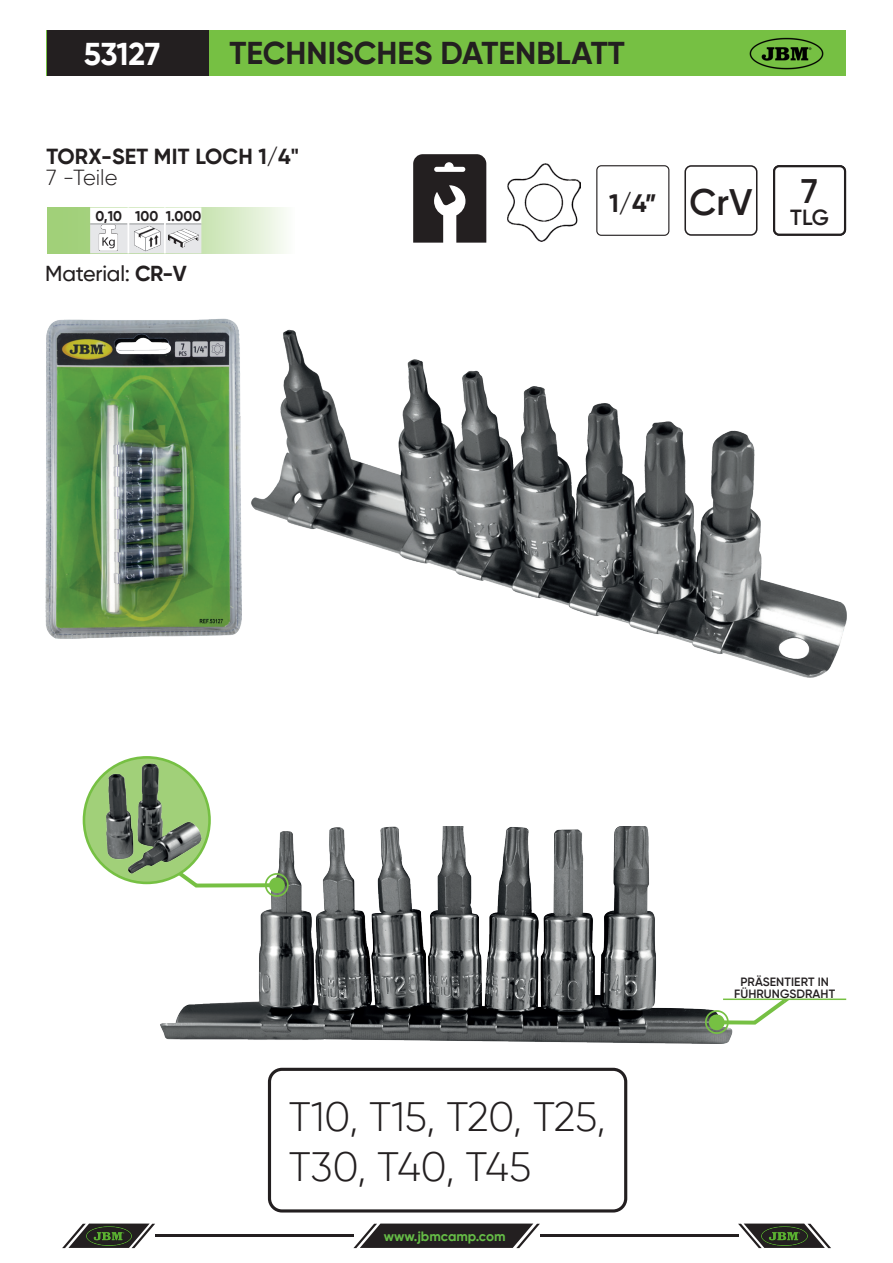
<style>
.page{position:relative;width:893px;height:1263px;background:#fff}
.page>*{position:absolute;margin:0;border:0;box-sizing:border-box;transform-origin:0 0}
.Descripcions_recuadr{font:300 40.95px/50.4px "Gilroy";letter-spacing:-.005em;color:#231f20}
.t1{font:600 36.9px "Gilroy";color:#231f20}
.t2{font:600 34.05px "Gilroy";color:#231f20}
.t3{font:700 31.5px "Gilroy";color:#231f20}
.t4{font:700 31.5px "Gilroy";letter-spacing:-.02em;color:#fff}
._1_2____recuadres{font:700 25.2px "Gilroy";color:#231f20}
.t5{font:600 21.9px "Gilroy";letter-spacing:-.005em;color:#231f20}
.TÍTULO{font:700 21.75px "Gilroy";letter-spacing:.01em;color:#231f20}
.TÍTULO-2{font:300 21.75px "Gilroy";color:#231f20}
.t6{font:500 21.6px "Gilroy";letter-spacing:-.01em;color:#231f20}
.info_peso_y_cantidad{font:700 14.1px "Gilroy";color:#231f20}
.t7{font:700 13.5px "Gilroy";color:#65bc46}
.t8{font:600 12px/12px "Gilroy";letter-spacing:.01em;color:#231f20;text-align:center}
.s1{font-weight:700}
</style>
<div class="page">
<hr style="left:155px;top:1234px;width:198px;height:3px;background:#231f20">
<hr style="left:540px;top:1234px;width:198px;height:3px;background:#231f20">
<svg style="left:353px;top:1223px;width:187px;height:25px;background:#484546"></svg>
<svg style="left:62px;top:1223px;width:93px;height:25px"></svg>
<svg style="left:738px;top:1223px;width:93px;height:25px"></svg>
<img style="left:85px;top:1225px;width:48px;height:21px">
<img style="left:760px;top:1225px;width:48px;height:21px">
<svg style="left:47px;top:31px;width:799px;height:45px;background:#639c3b"></svg>
<div style="left:684px;top:165px;width:73px;height:71px;border:2px solid #231f20;border-radius:6px"></div>
<img style="left:748px;top:36px;width:77px;height:35px">
<svg style="left:47px;top:207px;width:239px;height:47px"></svg>
<hr style="left:164px;top:224px;width:2px;height:29px;background:#fff">
<img style="left:95px;top:224px;width:28px;height:28px">
<img style="left:134px;top:225px;width:27px;height:27px">
<img style="left:168px;top:224px;width:31px;height:28px">
<div style="left:596px;top:165px;width:73px;height:71px;border:1px solid #231f20;border-radius:4px"></div>
<img style="left:508px;top:163px;width:73px;height:78px">
<img style="left:45px;top:318px;width:196px;height:321px">
<svg style="left:413px;top:154px;width:73px;height:89px"></svg>
<div style="left:268px;top:1068px;width:359px;height:144px;border:3px solid #231f20;border-radius:12px"></div>
<img style="left:251px;top:329px;width:596px;height:349px">
<img style="left:138px;top:826px;width:593px;height:217px">
<svg style="left:161px;top:858px;width:130px;height:41px"></svg>
<img style="left:84px;top:757px;width:126px;height:126px;border-radius:63px">
<div style="left:83px;top:756px;width:128px;height:128px;border:3px solid #76c043;border-radius:50%"></div>
<hr style="left:723px;top:998px;width:123px;height:2px;background:#76c043">
<svg style="left:703px;top:995px;width:87px;height:41px"></svg>
<div style="left:773px;top:165px;width:73px;height:71px;border:2px solid #231f20;border-radius:5px"></div>
<p class="t4" style="left:84px;top:34px;width:78px">53127</p>
<p class="t3" style="left:229px;top:33px;width:397px">TECHNISCHES DATENBLATT</p>
<p class="TÍTULO" style="left:46px;top:143px;width:254px">TORX-SET MIT LOCH 1/4"</p>
<p class="TÍTULO-2" style="left:46px;top:164px;width:73px">7 -Teile</p>
<p class="info_peso_y_cantidad" style="left:95px;top:207px;width:28px">0,10</p>
<p class="info_peso_y_cantidad" style="left:135px;top:207px;width:25px">100</p>
<p class="info_peso_y_cantidad" style="left:166px;top:207px;width:37px">1.000</p>
<p class="t6" style="left:45px;top:260px;width:143px">Material: <span class="s1">CR-V</span></p>
<p class="_1_2____recuadres" style="left:609px;top:187px;width:49px">1/4”</p>
<p class="t1" style="left:689px;top:179px;width:64px">CrV</p>
<p class="t2" style="left:801px;top:170px;width:18px">7</p>
<p class="t5" style="left:790px;top:203px;width:40px">TLG</p>
<p class="t5" style="left:789px;top:203px;width:43px">PCS</p>
<p class="Descripcions_recuadr" style="left:289px;top:1091px;width:318px">T10, T15, T20, T25,<br>T30, T40, T45</p>
<p class="t7" style="left:384px;top:1228px;width:123px">www.jbmcamp.com</p>
<p class="t8" style="left:734px;top:975px;width:103px">PRÄSENTIERT IN<br>FÜHRUNGSDRAHT</p>
</div>
